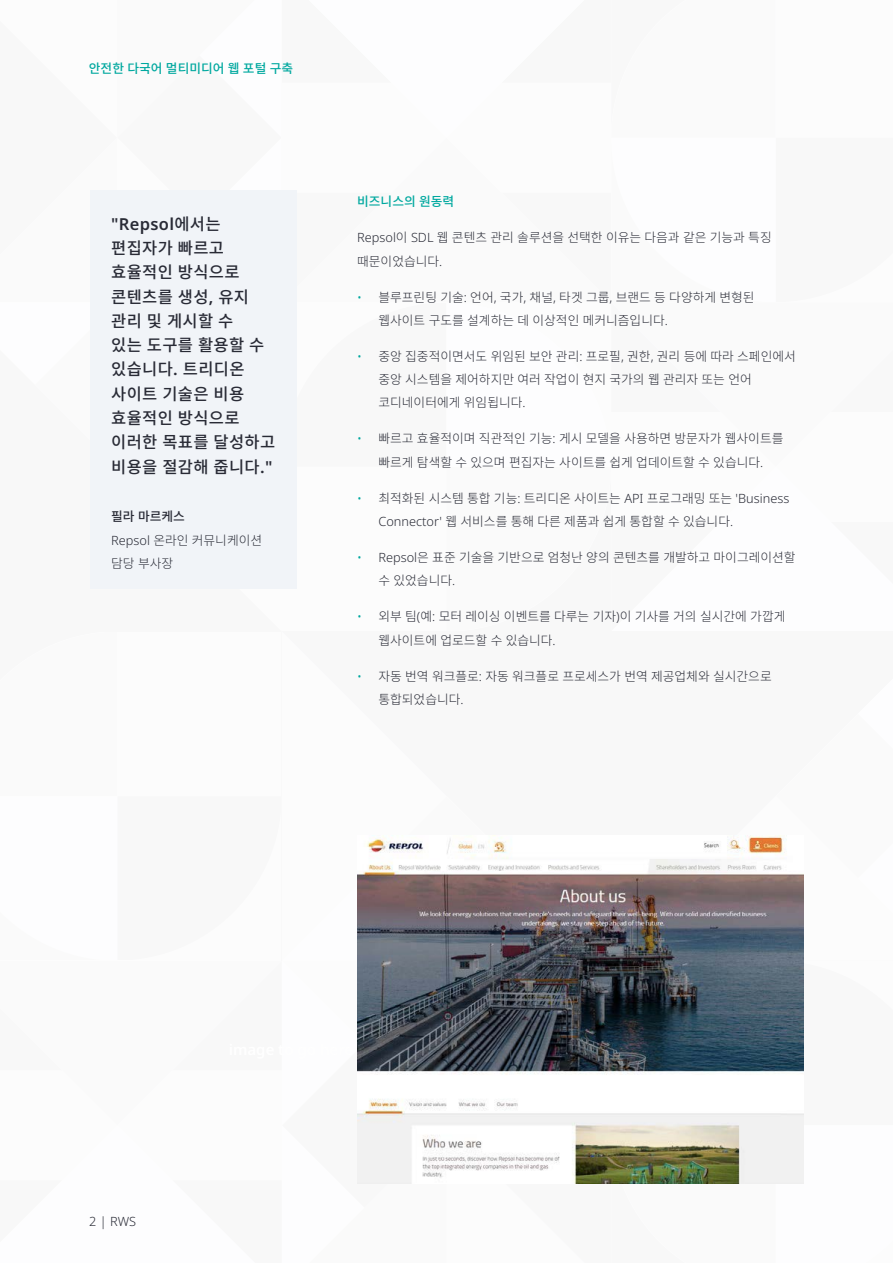
<style>
.page{position:relative;width:893px;height:1263px;background:#fff}
.page>*{position:absolute;margin:0;border:0;box-sizing:border-box;transform-origin:0 0}
.t1{font:500 16.5px/24.3px "Noto Sans CJ Kkr";letter-spacing:.02em;color:#292b36}
.t2{font:600 16.5px "Noto Sans";letter-spacing:.02em;color:#292b36}
.t3{font:300 12.75px/23.2px "Noto Sans CJ Kkr";color:#292b36}
.t4{font:500 12.75px "Noto Sans CJ Kkr";color:#00a89f}
.t5{font:300 12.75px "Noto Sans";color:#292b36}
.s1{font-family:"Noto Sans CJ Kkr";font-weight:500}
.s2{font-family:"Noto Sans";font-weight:600}
.s3{font-weight:500}
.s4{font-family:"Noto Sans"}
.s5{font-family:"Noto Sans";color:#00a89f}
</style>
<div class="page">
<div style="left:90px;top:191px;width:207px;height:398px;background:#f1f4f8"></div>
<img style="left:357px;top:836px;width:447px;height:347px">
<p class="t4" style="left:89px;top:61px;width:206px">안전한 다국어 멀티미디어 웹 포털 구축</p>
<p class="t2" style="left:111px;top:212px;width:111px">"Repsol<span class="s1">에서는</span></p>
<p class="t1" style="left:111px;top:236px;width:166px">편집자가 빠르고 효율적인 방식으로 콘텐츠를 생성<span class="s2">,</span> 유지 관리 및 게시할 수<br>있는 도구를 활용할 수 있습니다<span class="s2">.</span> 트리디온 사이트 기술은 비용 효율적인 방식으로 이러한 목표를 달성하고 비용을 절감해 줍니다<span class="s2">."</span></p>
<p class="t3" style="left:111px;top:505px;width:152px"><span class="s3">필라 마르케스<br></span><span class="s4">Repsol</span> 온라인 커뮤니케이션 담당 부사장</p>
<p class="t4" style="left:357px;top:195px;width:99px">비즈니스의 원동력</p>
<p class="t3" style="left:357px;top:226px;width:416px"><span class="s4">Repsol</span>이 <span class="s4">SDL</span> 웹 콘텐츠 관리 솔루션을 선택한 이유는 다음과 같은 기능과 특징 때문이었습니다<span class="s4">.</span></p>
<p class="t3" style="left:378px;top:286px;width:378px;text-indent:-21px"><span class="s5">•</span> 블루프린팅 기술<span class="s4">:</span> 언어<span class="s4">,</span> 국가<span class="s4">,</span> 채널<span class="s4">,</span> 타겟 그룹<span class="s4">,</span> 브랜드 등 다양하게 변형된 웹사이트 구도를 설계하는 데 이상적인 메커니즘입니다<span class="s4">.</span></p>
<p class="t3" style="left:378px;top:345px;width:419px;text-indent:-21px"><span class="s5">•</span> 중앙 집중적이면서도 위임된 보안 관리<span class="s4">:</span> 프로필<span class="s4">,</span> 권한<span class="s4">,</span> 권리 등에 따라 스페인에서 중앙 시스템을 제어하지만 여러 작업이 현지 국가의 웹 관리자 또는 언어 코디네이터에게 위임됩니다<span class="s4">.</span></p>
<p class="t3" style="left:357px;top:427px;width:428px;text-align:center"><span class="s5">•</span> 빠르고 효율적이며 직관적인 기능<span class="s4">:</span> 게시 모델을 사용하면 방문자가 웹사이트를 빠르게 탐색할 수 있으며 편집자는 사이트를 쉽게 업데이트할 수 있습니다<span class="s4">.</span></p>
<p class="t3" style="left:378px;top:487px;width:412px;text-indent:-21px"><span class="s5">•</span> 최적화된 시스템 통합 기능<span class="s4">:</span> 트리디온 사이트는 <span class="s4">API</span> 프로그래밍 또는 <span class="s4">'Business<br>Connector'</span> 웹 서비스를 통해 다른 제품과 쉽게 통합할 수 있습니다<span class="s4">.</span></p>
<p class="t3" style="left:378px;top:546px;width:419px;text-indent:-21px"><span class="s5">•</span> <span class="s4">Repsol</span>은 표준 기술을 기반으로 엄청난 양의 콘텐츠를 개발하고 마이그레이션할 수 있었습니다<span class="s4">.</span></p>
<p class="t3" style="left:378px;top:605px;width:408px;text-indent:-21px"><span class="s5">•</span> 외부 팀<span class="s4">(</span>예<span class="s4">:</span> 모터 레이싱 이벤트를 다루는 기자<span class="s4">)</span>이 기사를 거의 실시간에 가깝게 웹사이트에 업로드할 수 있습니다<span class="s4">.</span></p>
<p class="t3" style="left:378px;top:664px;width:395px;text-indent:-21px"><span class="s5">•</span> 자동 번역 워크플로<span class="s4">:</span> 자동 워크플로 프로세스가 번역 제공업체와 실시간으로 통합되었습니다<span class="s4">.</span></p>
<p class="t5" style="left:89px;top:1212px;width:48px">2 | RWS</p>
</div>
